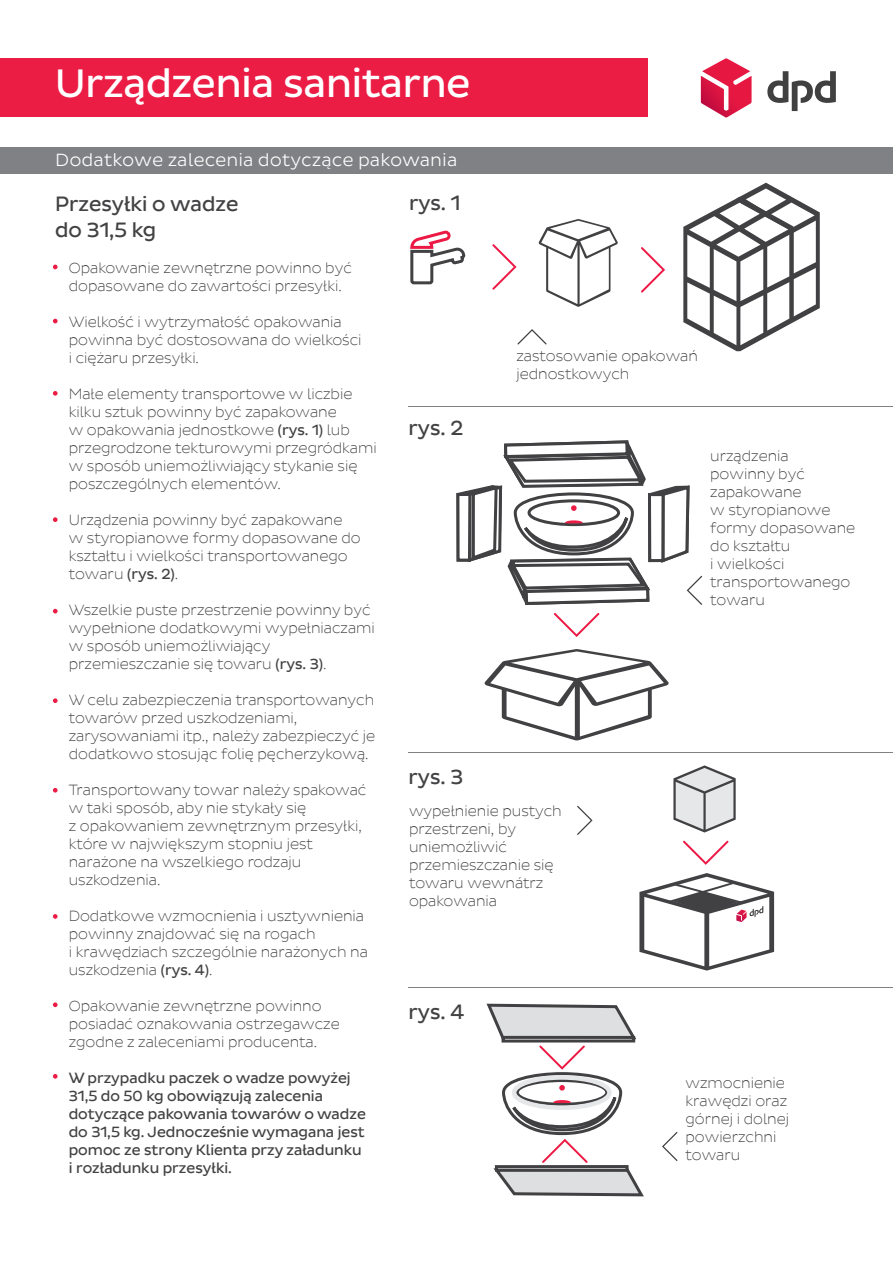
<style>
.page{position:relative;width:893px;height:1263px;background:#fff}
.page>*{position:absolute;margin:0;border:0;box-sizing:border-box;transform-origin:0 0}
.t1{font:40.5px "Pluto Sans DPD Regular";color:#fff}
.t2{font:21px/25.2px "Pluto Sans DPD Regular";color:#424143}
.t3{font:300 18px "Pluto Sans";color:#fff}
.t4{font:300 15px/18px "Pluto Sans DPD Extra";color:#424143}
.t5{font:15px/18px "Pluto Sans DPD Regular";color:#424143}
.s1{font-family:"Pluto Sans DPD Regular";font-weight:400}
</style>
<div class="page">
<div style="left:0;top:147px;width:893px;height:27px;background:#808184"></div>
<div style="left:0;top:58px;width:647px;height:59px;background:#eb1d45"></div>
<svg style="left:767px;top:71px;width:69px;height:40px"></svg>
<svg style="left:701px;top:58px;width:51px;height:59px"></svg>
<svg style="left:53px;top:265px;width:5px;height:4px"></svg>
<svg style="left:53px;top:319px;width:5px;height:4px"></svg>
<svg style="left:53px;top:517px;width:5px;height:5px"></svg>
<svg style="left:53px;top:391px;width:5px;height:5px"></svg>
<svg style="left:53px;top:609px;width:5px;height:4px"></svg>
<svg style="left:53px;top:698px;width:5px;height:5px"></svg>
<svg style="left:53px;top:788px;width:5px;height:4px"></svg>
<svg style="left:662px;top:1132px;width:15px;height:29px"></svg>
<svg style="left:554px;top:613px;width:45px;height:24px"></svg>
<svg style="left:484px;top:649px;width:185px;height:91px"></svg>
<svg style="left:53px;top:914px;width:5px;height:5px"></svg>
<svg style="left:53px;top:1002px;width:5px;height:5px"></svg>
<svg style="left:53px;top:1074px;width:5px;height:5px"></svg>
<div style="left:456px;top:493px;width:15px;height:69px;border:3px solid #414042"></div>
<hr style="left:409px;top:406px;width:484px;height:1px;background:#808184">
<hr style="left:409px;top:752px;width:484px;height:1px;background:#808184">
<hr style="left:409px;top:987px;width:484px;height:1px;background:#808184">
<svg style="left:410px;top:230px;width:56px;height:55px"></svg>
<svg style="left:492px;top:244px;width:25px;height:46px"></svg>
<svg style="left:641px;top:247px;width:24px;height:46px"></svg>
<svg style="left:517px;top:329px;width:30px;height:15px"></svg>
<svg style="left:539px;top:219px;width:79px;height:88px"></svg>
<svg style="left:683px;top:183px;width:137px;height:168px"></svg>
<svg style="left:458px;top:440px;width:244px;height:165px"></svg>
<svg style="left:486px;top:1003px;width:158px;height:194px"></svg>
<svg style="left:577px;top:806px;width:15px;height:29px"></svg>
<svg style="left:683px;top:841px;width:46px;height:24px"></svg>
<svg style="left:639px;top:873px;width:135px;height:97px"></svg>
<svg style="left:673px;top:765px;width:63px;height:67px"></svg>
<div style="left:512px;top:1075px;width:100px;height:35px;border:4px solid #e6e7e8;border-radius:50%"></div>
<h1 class="t1" style="left:55px;top:61px;width:417px">Urządzenia sanitarne</h1>
<p class="t3" style="left:55px;top:149px;width:404px">Dodatkowe zalecenia dotyczące pakowania</p>
<h2 class="t2" style="left:55px;top:192px;width:185px">Przesyłki o wadze do 31,5 kg</h2>
<p class="t4" style="left:69px;top:259px;width:285px">Opakowanie zewnętrzne powinno być dopasowane do zawartości przesyłki.</p>
<p class="t4" style="left:69px;top:313px;width:294px">Wielkość i wytrzymałość opakowania powinna być dostosowana do wielkości i ciężaru przesyłki.</p>
<p class="t4" style="left:69px;top:385px;width:310px">Małe elementy transportowe w liczbie kilku sztuk powinny być zapakowane<br>w opakowania jednostkowe <span class="s1">(rys. 1)</span> lub przegrodzone tekturowymi przegródkami w sposób uniemożliwiający stykanie się poszczególnych elementów.</p>
<p class="t4" style="left:69px;top:511px;width:294px">Urządzenia powinny być zapakowane w styropianowe formy dopasowane do kształtu i wielkości transportowanego towaru <span class="s1">(rys. 2)</span>.</p>
<p class="t4" style="left:69px;top:601px;width:308px">Wszelkie puste przestrzenie powinny być wypełnione dodatkowymi wypełniaczami w sposób uniemożliwiający przemieszczanie się towaru <span class="s1">(rys. 3)</span>.</p>
<p class="t4" style="left:69px;top:691px;width:308px">W celu zabezpieczenia transportowanych towarów przed uszkodzeniami, zarysowaniami itp., należy zabezpieczyć je dodatkowo stosując folię pęcherzykową.</p>
<p class="t4" style="left:69px;top:781px;width:299px">Transportowany towar należy spakować w taki sposób, aby nie stykały się<br>z opakowaniem zewnętrznym przesyłki, które w największym stopniu jest narażone na wszelkiego rodzaju uszkodzenia.</p>
<p class="t4" style="left:69px;top:907px;width:301px">Dodatkowe wzmocnienia i usztywnienia powinny znajdować się na rogach<br>i krawędziach szczególnie narażonych na uszkodzenia <span class="s1">(rys. 4)</span>.</p>
<p class="t4" style="left:69px;top:997px;width:273px">Opakowanie zewnętrzne powinno posiadać oznakowania ostrzegawcze zgodne z zaleceniami producenta.</p>
<p class="t5" style="left:69px;top:1069px;width:299px">W przypadku paczek o wadze powyżej 31,5 do 50 kg obowiązują zalecenia dotyczące pakowania towarów o wadze do 31,5 kg. Jednocześnie wymagana jest pomoc ze strony Klienta przy załadunku i rozładunku przesyłki.</p>
<h2 class="t2" style="left:409px;top:190px;width:53px">rys. 1</h2>
<h2 class="t2" style="left:409px;top:416px;width:56px">rys. 2</h2>
<p class="t4" style="left:516px;top:347px;width:183px">zastosowanie opakowań jednostkowych</p>
<p class="t4" style="left:710px;top:447px;width:147px">urządzenia powinny być zapakowane<br>w styropianowe formy dopasowane do kształtu<br>i wielkości transportowanego towaru</p>
<h2 class="t2" style="left:409px;top:764px;width:56px">rys. 3</h2>
<p class="t4" style="left:409px;top:802px;width:154px">wypełnienie pustych przestrzeni, by uniemożliwić przemieszczanie się towaru wewnátrz opakowania</p>
<h2 class="t2" style="left:409px;top:999px;width:57px">rys. 4</h2>
<p class="t4" style="left:685px;top:1074px;width:105px">wzmocnienie krawędzi oraz górnej i dolnej powierzchni towaru</p>
</div>
